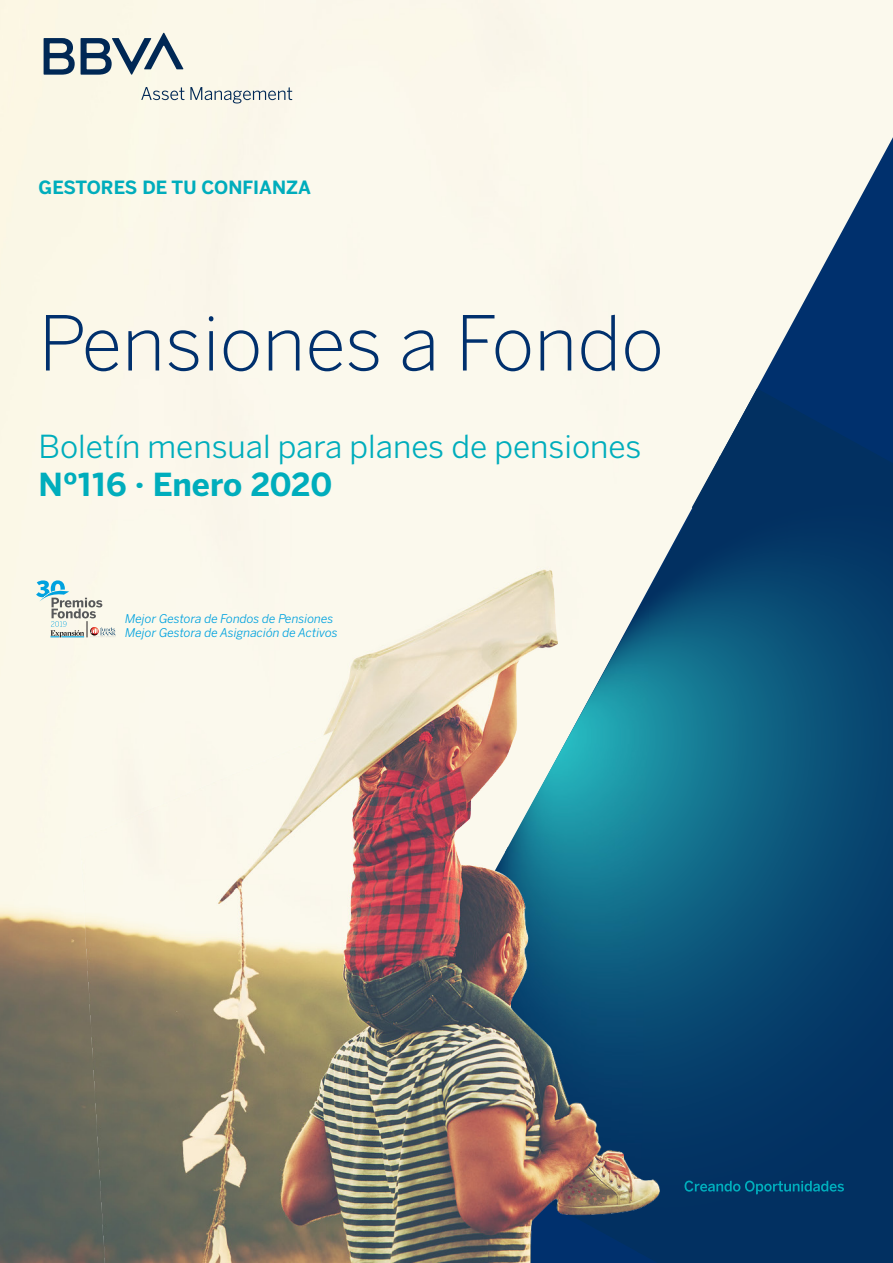
<style>
.page{position:relative;width:893px;height:1263px;background:#fff}
.page>*{position:absolute;margin:0;border:0;box-sizing:border-box;transform-origin:0 0}
.Titulo_publicacion{font:300 75px "BBVA Benton Sans";color:#00306d}
.Titulo_publicacion-2{font:31.5px "BBVA Benton Sans";color:#00adbc}
.Titulo_publicacion-3{font:700 31.5px "BBVA Benton Sans";letter-spacing:-.01em;color:#00adbc}
.Titulo_publicacion-4{font:700 18.15px "BBVA Benton Sans";color:#00adbc}
.Datos_publicacion{font:italic 12px "BBVA Benton Sans";color:#00a2df}
</style>
<div class="page">
<img style="left:0;top:0;width:891px;height:1263px">
<svg style="left:141px;top:87px;width:43px;height:13px"></svg>
<svg style="left:190px;top:87px;width:102px;height:16px;background:#c6ccca"></svg>
<svg style="left:44px;top:38px;width:31px;height:37px"></svg>
<svg style="left:81px;top:33px;width:102px;height:42px;background:#a0adb2"></svg>
<svg style="left:36px;top:580px;width:80px;height:57px;background:#d4dcd5"></svg>
<svg style="left:684px;top:1180px;width:160px;height:14px;background:#01537a"></svg>
<p class="Titulo_publicacion-4" style="left:39px;top:175px;width:274px">GESTORES DE TU CONFIANZA</p>
<p class="Titulo_publicacion" style="left:39px;top:299px;width:627px">Pensiones a Fondo</p>
<p class="Titulo_publicacion-2" style="left:39px;top:428px;width:604px">Boletín mensual para planes de pensiones</p>
<p class="Titulo_publicacion-3" style="left:39px;top:465px;width:295px">Nº116 · Enero 2020</p>
<p class="Datos_publicacion" style="left:125px;top:611px;width:210px">Mejor Gestora de Fondos de Pensiones</p>
<p class="Datos_publicacion" style="left:125px;top:626px;width:214px">Mejor Gestora de Asignación de Activos</p>
</div>
